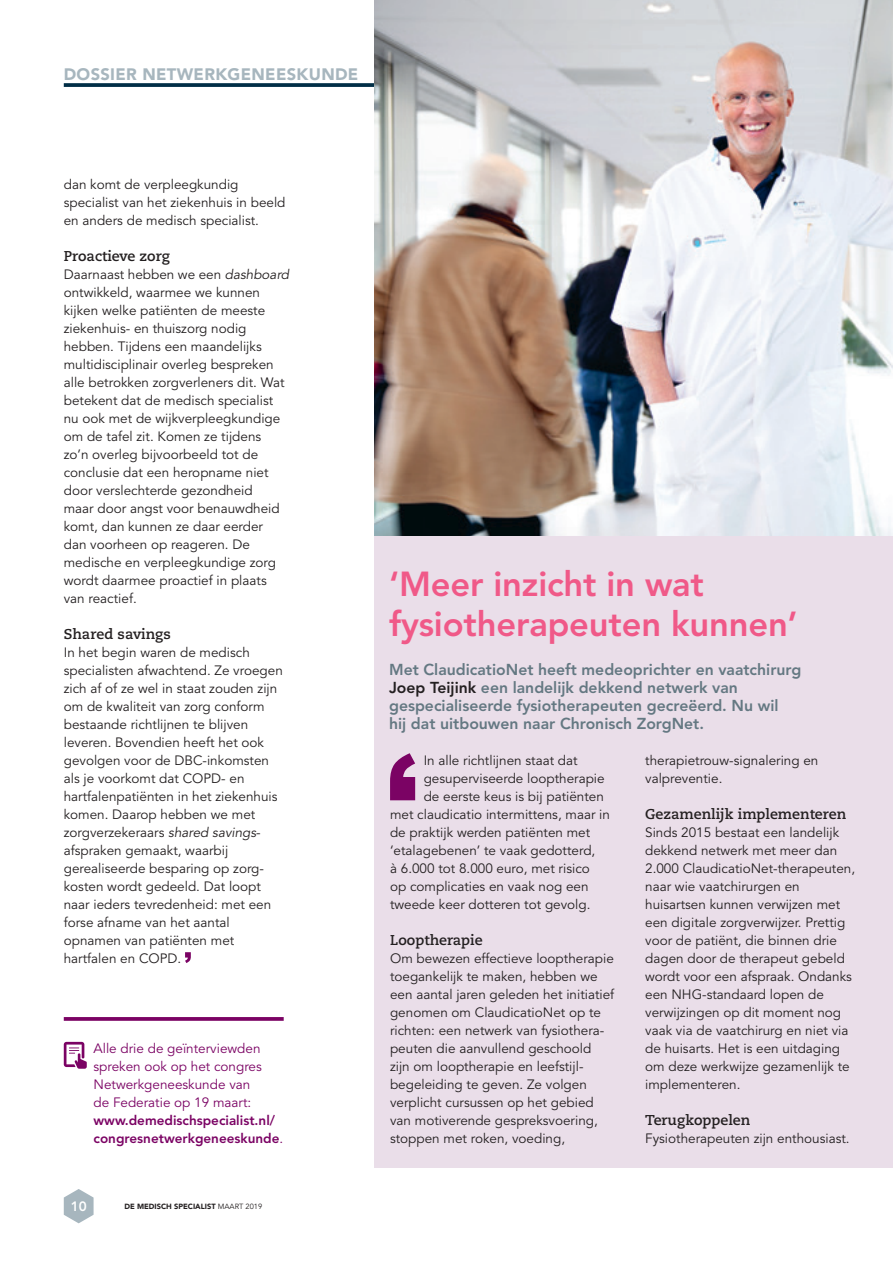
<style>
.page{position:relative;width:893px;height:1263px;background:#fff}
.page>*{position:absolute;margin:0;border:0;box-sizing:border-box;transform-origin:0 0}
.t1{font:800 34.5px/40.5px "Avenir LT";letter-spacing:-.005em;color:#f05988}
.t2{font:900 16.5px "Avenir LT";letter-spacing:.02em;color:#a7b6be}
.t3{font:800 15.75px/18px "Avenir LT";color:#647882}
.t4{font:700 14.25px "Caecilia";color:#231f20}
.t5{font:13.5px/18px "Avenir";color:#231f20}
.t6{font:13.5px/18px "Avenir";color:#7b0364}
.t7{font:800 13.5px/18px "Avenir";color:#7b0364}
.t8{font:800 13.5px "Avenir";color:#fff}
.t9{font:900 7.5px "Avenir LT";color:#231f20}
.s1{font-style:italic}
.s2{font-weight:400}
.s3{color:#231f20}
</style>
<div class="page">
<svg style="left:64px;top:83px;width:310px;height:4px"></svg>
<div style="left:374px;top:117px;width:519px;height:1050px;background:#eadee9"></div>
<svg style="left:64px;top:1189px;width:30px;height:34px"></svg>
<svg style="left:64px;top:1042px;width:23px;height:27px"></svg>
<svg style="left:64px;top:1017px;width:220px;height:4px"></svg>
<svg style="left:185px;top:952px;width:6px;height:11px"></svg>
<img style="left:374px;top:0;width:519px;height:536px">
<svg style="left:390px;top:753px;width:25px;height:47px"></svg>
<p class="t2" style="left:64px;top:64px;width:296px">DOSSIER NETWERKGENEESKUNDE</p>
<p class="t5" style="left:64px;top:176px;width:223px">dan komt de verpleegkundig specialist van het ziekenhuis in beeld en anders de medisch specialist.</p>
<p class="t4" style="left:64px;top:248px;width:108px">Proactieve zorg</p>
<p class="t5" style="left:64px;top:266px;width:227px">Daarnaast hebben we een <span class="s1">dashboard </span>ontwikkeld, waarmee we kunnen kijken welke patiënten de meeste ziekenhuis- en thuiszorg nodig hebben. Tijdens een maandelijks multidisciplinair overleg bespreken alle betrokken zorgverleners dit. Wat betekent dat de medisch specialist nu ook met de wijkverpleegkundige om de tafel zit. Komen ze tijdens zo’n overleg bijvoorbeeld tot de conclusie dat een heropname niet door verslechterde gezondheid<br>maar door angst voor benauwdheid komt, dan kunnen ze daar eerder dan voorheen op reageren. De medische en verpleegkundige zorg wordt daarmee proactief in plaats van reactief.</p>
<p class="t4" style="left:64px;top:626px;width:109px">Shared savings</p>
<p class="t5" style="left:64px;top:644px;width:221px">In het begin waren de medisch specialisten afwachtend. Ze vroegen zich af of ze wel in staat zouden zijn om de kwaliteit van zorg conform bestaande richtlijnen te blijven leveren. Bovendien heeft het ook gevolgen voor de DBC-inkomsten als je voorkomt dat COPD- en hartfalenpatiënten in het ziekenhuis komen. Daarop hebben we met zorgverzekeraars <span class="s1">shared savings&shy;</span>afspraken gemaakt, waarbij gerealiseerde besparing op zorg&shy;kosten wordt gedeeld. Dat loopt naar ieders tevredenheid: met een forse afname van het aantal opnamen van patiënten met hartfalen en COPD.</p>
<p class="t6" style="left:94px;top:1040px;width:170px">Alle drie de geïnterviewden spreken ook op het congres<br>Netwerkgeneeskunde van de Federatie op 19 maart:</p>
<p class="t7" style="left:94px;top:1111px;width:191px">www.demedischspecialist.nl/ congresnetwerkgeneeskunde<span class="s2">.</span></p>
<p class="t8" style="left:71px;top:1198px;width:17px">10</p>
<p class="t9" style="left:124px;top:1202px;width:139px">DE MEDISCH SPECIALIST <span class="s2">MAART 2019</span></p>
<h1 class="t1" style="left:389px;top:563px;width:410px">‘Meer inzicht in wat fysiotherapeuten kunnen’</h1>
<p class="t3" style="left:389px;top:661px;width:414px">Met ClaudicatioNet heeft medeoprichter en vaatchirurg <span class="s3">Joep Teijink</span> een landelijk dekkend netwerk van gespecialiseerde fysiotherapeuten gecreëerd. Nu wil<br>hij dat uitbouwen naar Chronisch ZorgNet.</p>
<p class="t5" style="left:424px;top:752px;width:155px">In alle richtlijnen staat dat</p>
<p class="t5" style="left:424px;top:770px;width:182px">gesuperviseerde looptherapie</p>
<p class="t5" style="left:424px;top:788px;width:182px">de eerste keus is bij patiënten</p>
<p class="t5" style="left:390px;top:806px;width:221px">met claudicatio intermittens, maar in</p>
<p class="t5" style="left:390px;top:824px;width:202px">de praktijk werden patiënten met</p>
<p class="t5" style="left:390px;top:842px;width:207px">‘etalagebenen’ te vaak gedotterd,</p>
<p class="t5" style="left:390px;top:860px;width:201px">à 6.000 tot 8.000 euro, met risico</p>
<p class="t5" style="left:390px;top:878px;width:200px">op complicaties en vaak nog een</p>
<p class="t5" style="left:390px;top:896px;width:202px">tweede keer dotteren tot gevolg.</p>
<p class="t4" style="left:390px;top:932px;width:94px">Looptherapie</p>
<p class="t5" style="left:390px;top:950px;width:226px">Om bewezen effectieve looptherapie toegankelijk te maken, hebben we een aantal jaren geleden het initiatief genomen om ClaudicatioNet op te richten: een netwerk van fysiothera&shy;peuten die aanvullend geschoold zijn om looptherapie en leefstijl&shy;begeleiding te geven. Ze volgen verplicht cursussen op het gebied van motiverende gespreksvoering, stoppen met roken, voeding,</p>
<p class="t5" style="left:645px;top:752px;width:175px">therapietrouw-signalering en valpreventie.</p>
<p class="t4" style="left:645px;top:806px;width:203px">Gezamenlijk implementeren</p>
<p class="t5" style="left:645px;top:824px;width:211px">Sinds 2015 bestaat een landelijk dekkend netwerk met meer dan<br>2.000 ClaudicatioNet-therapeuten, naar wie vaatchirurgen en huisartsen kunnen verwijzen met een digitale zorgverwijzer. Prettig voor de patiënt, die binnen drie dagen door de therapeut gebeld wordt voor een afspraak. Ondanks een NHG-standaard lopen de verwijzingen op dit moment nog vaak via de vaatchirurg en niet via de huisarts. Het is een uitdaging om deze werkwijze gezamenlijk te implementeren.</p>
<p class="t4" style="left:645px;top:1112px;width:107px">Terugkoppelen</p>
<p class="t5" style="left:645px;top:1130px;width:206px">Fysiotherapeuten zijn enthousiast.</p>
</div>
